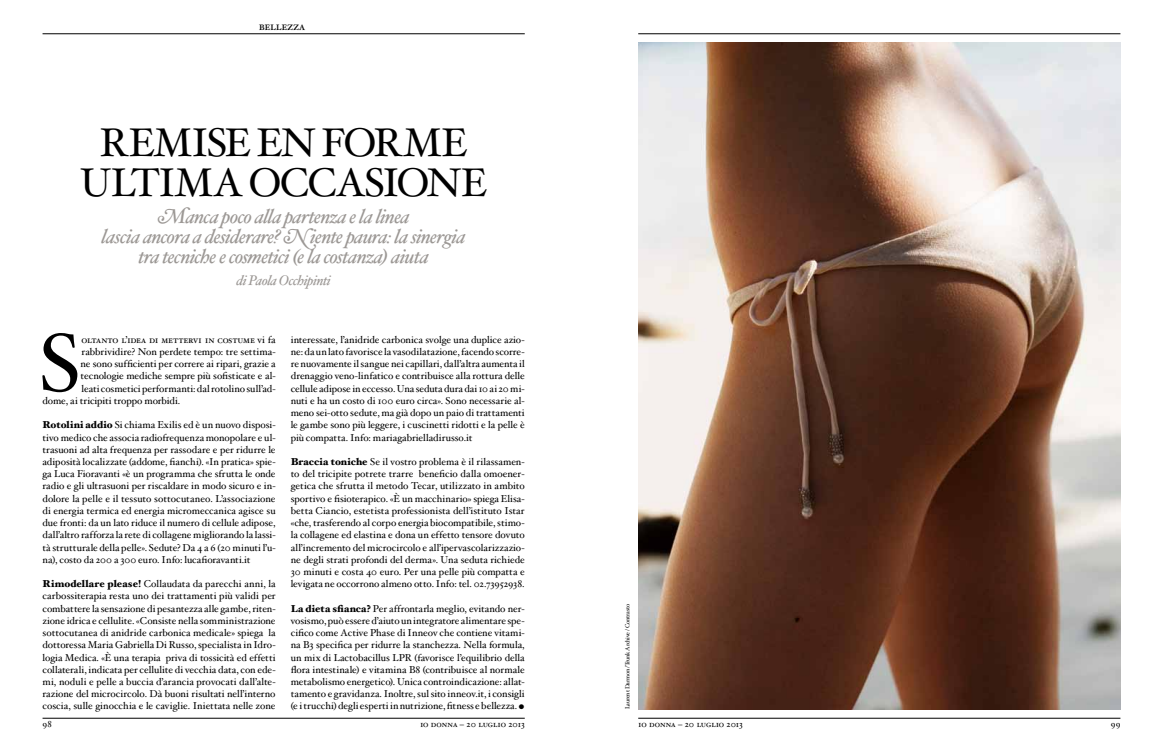
<style>
.page{position:relative;width:1163px;height:752px;background:#fff}
.page>*{position:absolute;margin:0;border:0;box-sizing:border-box;transform-origin:0 0}
.t1{font:81.3px "Hoefler Txt";color:#000}
.t2{font:40px "Hoefler Txt";letter-spacing:-.04em;color:#000}
.t3{font:italic 20px/20px "Hoefler Txt Swash";letter-spacing:-.035em;color:#9c9895;text-align:center}
.t4{font:italic 14px "Hoefler Txt";letter-spacing:-.04em;color:#9c9895}
.t5{font:12px "Hoefler Txt Roman SC";letter-spacing:-.015em;color:#000}
.t6{font:10px/12.2px "Hoefler Txt";color:#000;text-align:justify}
.t7{font:10px "Hoefler Txt Roman SC";letter-spacing:-.015em;color:#000}
.t8{font:9px "Hoefler Txt Roman SC";letter-spacing:-.005em;color:#000}
.t9{font:6px "Hoefler Txt";letter-spacing:-.03em;color:#000}
.s1{font-family:"Hoefler Txt Swash"}
.s2{font-family:"Hoefler Txt"}
.s3{font-weight:900}
.s4{font-size:18px}
</style>
<div class="page">
<hr style="left:638px;top:33px;width:482px;height:1px;background:#000">
<hr style="left:43px;top:717px;width:481px;height:1px;background:#000">
<hr style="left:43px;top:33px;width:481px;height:1px;background:#000">
<img style="left:638px;top:43px;width:482px;height:666px">
<hr style="left:638px;top:717px;width:482px;height:1px;background:#000">
<p class="t5" style="left:259px;top:19px;width:48px">bellezza</p>
<h2 class="t2" style="left:100px;top:117px;width:54px">Remise</h2>
<h2 class="t2" style="left:256px;top:117px;width:149px">en forme</h2>
<h2 class="t2" style="left:80px;top:157px;width:28px">ultima</h2>
<h2 class="t2" style="left:248px;top:157px;width:56px">occasi</h2>
<h2 class="t2" style="left:396px;top:157px;width:62px">one</h2>
<h3 class="t3" style="left:102px;top:205px;width:365px">Manca poco alla partenza e la linea<br>lascia ancora a desiderare? Niente paura: la sinergia tra tecniche e cosmetici (e la costanza) aiuta</h3>
<h3 class="t4" style="left:236px;top:271px;width:96px"><span class="s1">di</span> Paola Occhipinti</h3>
<h1 class="t1" style="left:39px;top:312px;width:43px">S</h1>
<p class="t7" style="left:82px;top:333px;width:195px">oltanto l’idea di mettervi in costume <span class="s2">vi fa</span></p>
<p class="t6" style="left:82px;top:345px;width:196px">rabbrividire? Non perdete tempo: tre settima-</p>
<p class="t6" style="left:81px;top:357px;width:196px">ne sono sufficienti per correre ai ripari, grazie a</p>
<p class="t6" style="left:81px;top:369px;width:197px">tecnologie mediche sempre più sofisticate e al-</p>
<p class="t6" style="left:82px;top:382px;width:196px">leati cosmetici performanti: dal rotolino sull’ad-</p>
<p class="t6" style="left:43px;top:394px;width:139px">dome, ai tricipiti troppo morbidi.</p>
<p class="t6" style="left:43px;top:418px;width:235px"><span class="s3">Rotolini addio</span> Si chiama Exilis ed è un nuovo disposi&shy;tivo medico che associa radiofrequenza monopolare e ul&shy;trasuoni ad alta frequenza per rassodare e per ridurre le adiposità localizzate (addome, fianchi). «In pratica» spie&shy;ga Luca Fioravanti «è un programma che sfrutta le onde radio e gli ultrasuoni per riscaldare in modo sicuro e in&shy;dolore la pelle e il tessuto sottocutaneo. L’associazione di energia termica ed energia micromeccanica agisce su due fronti: da un lato riduce il numero di cellule adipose, dall’altro rafforza la rete di collagene migliorando la lassi&shy;tà strutturale della pelle». Sedute? Da 4 a 6 (20 minuti l’u&shy;na), costo da 200 a 300 euro. Info: lucafioravanti.it</p>
<p class="t6" style="left:43px;top:577px;width:235px"><span class="s3">Rimodellare please!</span> Collaudata da parecchi anni, la carbossiterapia resta uno dei trattamenti più validi per combattere la sensazione di pesantezza alle gambe, riten&shy;zione idrica e cellulite. «Consiste nella somministrazione sottocutanea di anidride carbonica medicale» spiega la dottoressa Maria Gabriella Di Russo, specialista in Idro&shy;logia Medica. «È una terapia priva di tossicità ed effetti collaterali, indicata per cellulite di vecchia data, con ede&shy;mi, noduli e pelle a buccia d’arancia provocati dall’alte&shy;razione del microcircolo. Dà buoni risultati nell’interno coscia, sulle ginocchia e le caviglie. Iniettata nelle zone</p>
<p class="t6" style="left:291px;top:333px;width:235px">interessate, l’anidride carbonica svolge una duplice azio&shy;ne: da un lato favorisce la vasodilatazione, facendo scorre&shy;re nuovamente il sangue nei capillari, dall’altra aumenta il drenaggio veno-linfatico e contribuisce alla rottura delle cellule adipose in eccesso. Una seduta dura dai 10 ai 20 mi&shy;nuti e ha un costo di 100 euro circa». Sono necessarie al&shy;meno sei-otto sedute, ma già dopo un paio di trattamenti le gambe sono più leggere, i cuscinetti ridotti e la pelle è più compatta. Info: mariagabrielladirusso.it</p>
<p class="t6" style="left:291px;top:455px;width:235px"><span class="s3">Braccia toniche</span> Se il vostro problema è il rilassamen&shy;to del tricipite potrete trarre beneficio dalla omoener&shy;getica che sfrutta il metodo Tecar, utilizzato in ambito sportivo e fisioterapico. «È un macchinario» spiega Elisa&shy;betta Ciancio, estetista professionista dell’istituto Istar «che, trasferendo al corpo energia biocompatibile, stimo&shy;la collagene ed elastina e dona un effetto tensore dovuto all’incremento del microcircolo e all’ipervascolarizzazio&shy;ne degli strati profondi del derma». Una seduta richiede 30 minuti e costa 40 euro. Per una pelle più compatta e levigata ne occorrono almeno otto. Info: tel. 02.73952938.</p>
<p class="t6" style="left:291px;top:601px;width:235px"><span class="s3">La dieta sfianca?</span> Per affrontarla meglio, evitando ner&shy;vosismo, può essere d’aiuto un integratore alimentare spe&shy;cifico come Active Phase di Inneov che contiene vitami&shy;na B3 specifica per ridurre la stanchezza. Nella formula, un mix di Lactobacillus LPR (favorisce l’equilibrio della flora intestinale) e vitamina B8 (contribuisce al normale metabolismo energetico). Unica controindicazione: allat&shy;tamento e gravidanza. Inoltre, sul sito inneov.it, i consigli (e i trucchi) degli esperti in nutrizione, fitness e bellezza. <span class="s4">•</span></p>
<p class="t9" style="left:623px;top:708px;width:106px;rotate:-90deg">Laurent Darmon / Trunk Archive / Contrasto</p>
<p class="t8" style="left:43px;top:718px;width:11px">98</p>
<p class="t8" style="left:1110px;top:718px;width:11px">99</p>
<p class="t8" style="left:420px;top:718px;width:106px">io donna – 20 luglio 2013</p>
<p class="t8" style="left:638px;top:718px;width:106px">io donna – 20 luglio 2013</p>
</div>
